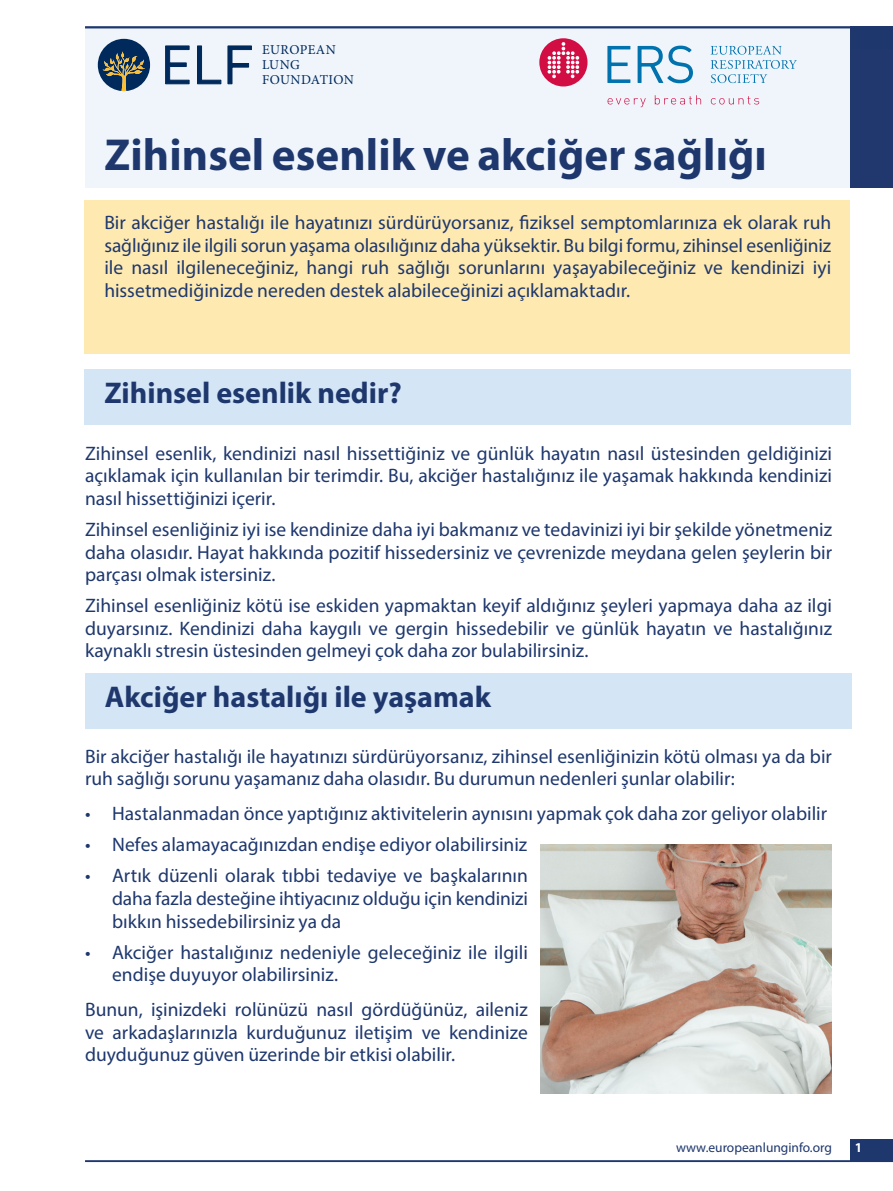
<style>
.page{position:relative;width:893px;height:1191px;background:#fff}
.page>*{position:absolute;margin:0;border:0;box-sizing:border-box;transform-origin:0 0}
.H___Article_title{font:700 45px "Myriad Pro";letter-spacing:.005em;color:#1e376d}
.t1{font:700 30px "Myriad Pro";color:#1e376d}
.H___B-head{font:19.5px/22.5px "Myriad Pro";color:#1e376d;text-align:justify}
.Running_foot_left{font:13.5px "Myriad Pro";color:#1e376d}
.t2{font:13.5px/14.7px "Minion Pro";letter-spacing:.025em;color:#00295c}
.Folio_left{font:700 13.5px "Myriad Pro";color:#fff}
</style>
<div class="page">
<div style="left:85px;top:26px;width:808px;height:162px;background:#eff5fb"></div>
<hr style="left:85px;top:26px;width:808px;height:2px;background:#1e376d">
<div style="left:850px;top:26px;width:43px;height:162px;background:#20386d"></div>
<svg style="left:711px;top:46px;width:86px;height:37px"></svg>
<svg style="left:607px;top:46px;width:23px;height:37px"></svg>
<svg style="left:608px;top:98px;width:38px;height:9px"></svg>
<svg style="left:655px;top:95px;width:46px;height:9px"></svg>
<svg style="left:711px;top:96px;width:48px;height:8px"></svg>
<div style="left:539px;top:38px;width:48px;height:48px;background:#d20d44;border-radius:50%"></div>
<svg style="left:548px;top:42px;width:31px;height:36px"></svg>
<svg style="left:638px;top:46px;width:55px;height:37px"></svg>
<div style="left:850px;top:1138px;width:43px;height:23px;background:#1e376d"></div>
<hr style="left:85px;top:1160px;width:808px;height:2px;background:#1e376d">
<svg style="left:165px;top:45px;width:25px;height:39px"></svg>
<svg style="left:197px;top:45px;width:24px;height:39px"></svg>
<svg style="left:227px;top:45px;width:25px;height:39px"></svg>
<svg style="left:98px;top:39px;width:52px;height:52px"></svg>
<div style="left:84px;top:369px;width:766px;height:56px;background:#d4e5f5"></div>
<div style="left:84px;top:200px;width:766px;height:153px;background:#feeab0"></div>
<div style="left:85px;top:673px;width:766px;height:56px;background:#d4e5f5"></div>
<img style="left:541px;top:844px;width:291px;height:249px">
<p class="t2" style="left:262px;top:43px;width:93px">EUROPEAN<br>LUNG<br>FOUNDATION</p>
<p class="H___Article_title" style="left:104px;top:126px;width:664px">Zihinsel esenlik ve akciğer sağlığı</p>
<p class="H___B-head" style="left:104px;top:211px;width:728px">Bir akciğer hastalığı ile hayatınızı sürdürüyorsanız, fiziksel semptomlarınıza ek olarak ruh sağlığınız ile ilgili sorun yaşama olasılığınız daha yüksektir. Bu bilgi formu, zihinsel esenliğiniz ile nasıl ilgileneceğiniz, hangi ruh sağlığı sorunlarını yaşayabileceğiniz ve kendinizi iyi hissetmediğinizde nereden destek alabileceğinizi açıklamaktadır.</p>
<p class="t1" style="left:104px;top:374px;width:299px">Zihinsel esenlik nedir?</p>
<p class="H___B-head" style="left:85px;top:442px;width:748px">Zihinsel esenlik, kendinizi nasıl hissettiğiniz ve günlük hayatın nasıl üstesinden geldiğinizi açıklamak için kullanılan bir terimdir. Bu, akciğer hastalığınız ile yaşamak hakkında kendinizi nasıl hissettiğinizi içerir.</p>
<p class="H___B-head" style="left:85px;top:518px;width:749px">Zihinsel esenliğiniz iyi ise kendinize daha iyi bakmanız ve tedavinizi iyi bir şekilde yönetmeniz daha olasıdır. Hayat hakkında pozitif hissedersiniz ve çevrenizde meydana gelen şeylerin bir parçası olmak istersiniz.</p>
<p class="H___B-head" style="left:85px;top:594px;width:749px">Zihinsel esenliğiniz kötü ise eskiden yapmaktan keyif aldığınız şeyleri yapmaya daha az ilgi duyarsınız. Kendinizi daha kaygılı ve gergin hissedebilir ve günlük hayatın ve hastalığınız kaynaklı stresin üstesinden gelmeyi çok daha zor bulabilirsiniz.</p>
<p class="t1" style="left:105px;top:677px;width:387px">Akciğer hastalığı ile yaşamak</p>
<p class="H___B-head" style="left:85px;top:744px;width:748px">Bir akciğer hastalığı ile hayatınızı sürdürüyorsanız, zihinsel esenliğinizin kötü olması ya da bir ruh sağlığı sorunu yaşamanız daha olasıdır. Bu durumun nedenleri şunlar olabilir:</p>
<p class="H___B-head" style="left:85px;top:802px;width:744px">• Hastalanmadan önce yaptığınız aktivitelerin aynısını yapmak çok daha zor geliyor olabilir</p>
<p class="H___B-head" style="left:85px;top:833px;width:444px">• Nefes alamayacağınızdan endişe ediyor olabilirsiniz</p>
<p class="H___B-head" style="left:112px;top:864px;width:417px;text-indent:-27px">• Artık düzenli olarak tıbbi tedaviye ve başkalarının daha fazla desteğine ihtiyacınız olduğu için kendinizi bıkkın hissedebilirsiniz ya da</p>
<p class="H___B-head" style="left:112px;top:940px;width:417px;text-indent:-27px">• Akciğer hastalığınız nedeniyle geleceğiniz ile ilgili endişe duyuyor olabilirsiniz.</p>
<p class="H___B-head" style="left:85px;top:998px;width:444px">Bunun, işinizdeki rolünüzü nasıl gördüğünüz, aileniz ve arkadaşlarınızla kurduğunuz iletişim ve kendinize duyduğunuz güven üzerinde bir etkisi olabilir.</p>
<p class="Running_foot_left" style="left:676px;top:1138px;width:157px">www.europeanlunginfo.org</p>
<p class="Folio_left" style="left:855px;top:1139px;width:9px">1</p>
</div>
